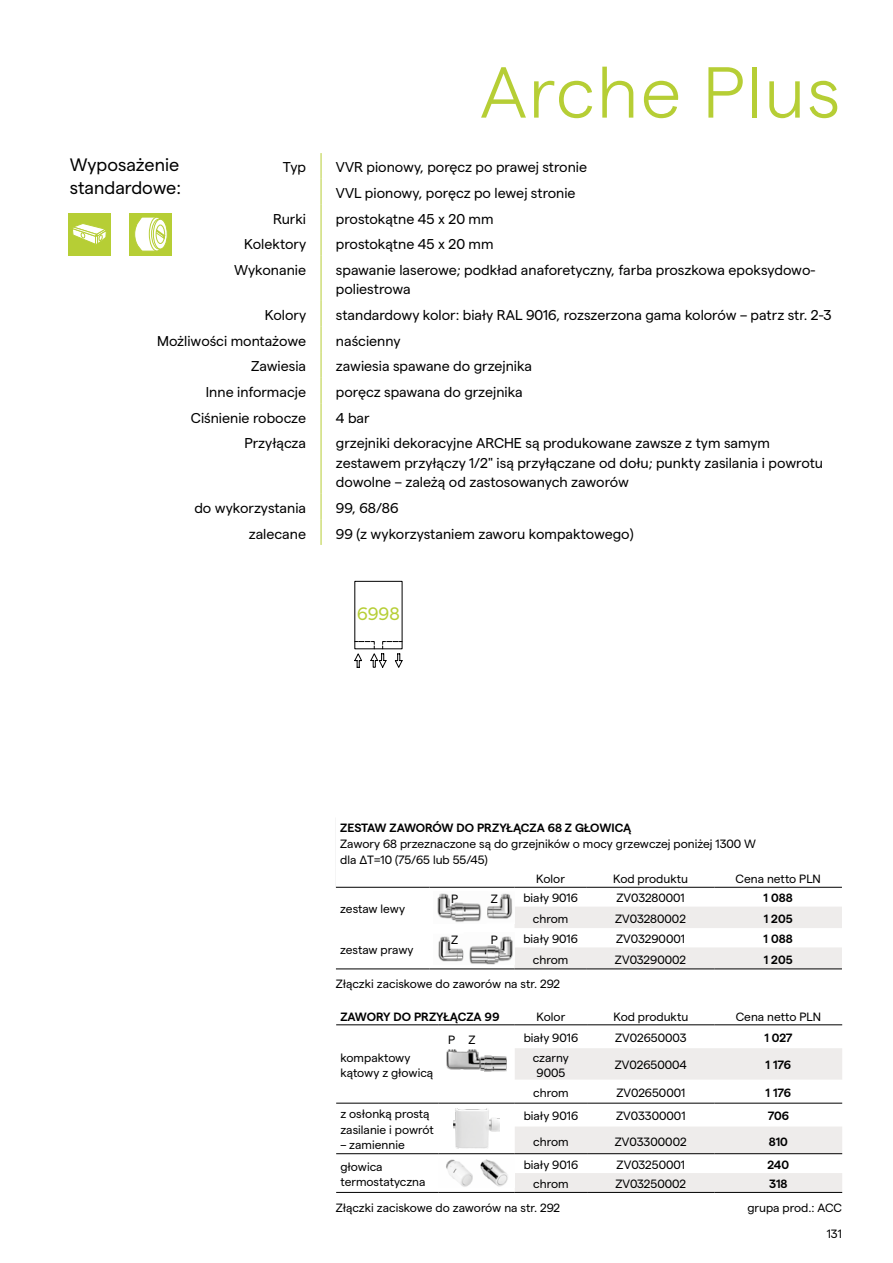
<style>
.page{position:relative;width:893px;height:1263px;background:#fff}
.page>*{position:absolute;margin:0;border:0;box-sizing:border-box;transform-origin:0 0}
.t1{font:300 72px "Matter";letter-spacing:.03em;color:#b6ce35}
.t2{font:18px/23.4px "Matter";color:#000}
.t3{font:18px "Matter";color:#b6ce35}
.t4{font:14.25px/19.5px "Matter";color:#000}
.t5{font:12px/15.6px "Matter";color:#000}
.t6{font:600 12px "Matter";color:#000}
</style>
<div class="page">
<div style="left:130px;top:213px;width:42px;height:42px;background:#b6ce35"></div>
<div style="left:153px;top:219px;width:15px;height:30px;border:1px solid #b6ce35;border-radius:50%"></div>
<svg style="left:134px;top:217px;width:32px;height:34px"></svg>
<div style="left:156px;top:225px;width:9px;height:19px;border:1px solid #b6ce35;border-radius:50%"></div>
<svg style="left:515px;top:1048px;width:327px;height:144px"></svg>
<hr style="left:336px;top:1153px;width:102px;height:1px;background:#000">
<hr style="left:438px;top:1153px;width:77px;height:1px;background:#000">
<hr style="left:515px;top:1153px;width:72px;height:1px;background:#000">
<hr style="left:587px;top:1153px;width:128px;height:1px;background:#000">
<hr style="left:715px;top:1153px;width:127px;height:1px;background:#000">
<hr style="left:336px;top:1192px;width:102px;height:1px;background:#000">
<hr style="left:438px;top:1192px;width:77px;height:1px;background:#000">
<hr style="left:515px;top:1192px;width:72px;height:1px;background:#000">
<hr style="left:587px;top:1192px;width:128px;height:1px;background:#000">
<hr style="left:715px;top:1192px;width:127px;height:1px;background:#000">
<hr style="left:336px;top:1024px;width:102px;height:1px;background:#000">
<hr style="left:438px;top:1024px;width:77px;height:1px;background:#000">
<hr style="left:336px;top:1103px;width:102px;height:1px;background:#000">
<hr style="left:438px;top:1103px;width:77px;height:1px;background:#000">
<hr style="left:515px;top:1024px;width:72px;height:1px;background:#000">
<hr style="left:587px;top:1024px;width:128px;height:1px;background:#000">
<hr style="left:715px;top:1024px;width:127px;height:1px;background:#000">
<hr style="left:515px;top:1103px;width:72px;height:1px;background:#000">
<hr style="left:587px;top:1103px;width:128px;height:1px;background:#000">
<hr style="left:715px;top:1103px;width:127px;height:1px;background:#000">
<img style="left:447px;top:1050px;width:59px;height:21px">
<img style="left:454px;top:1109px;width:45px;height:39px">
<img style="left:446px;top:1159px;width:27px;height:28px">
<img style="left:480px;top:1159px;width:28px;height:28px">
<svg style="left:514px;top:907px;width:328px;height:62px"></svg>
<hr style="left:336px;top:887px;width:93px;height:1px;background:#000">
<hr style="left:429px;top:887px;width:85px;height:1px;background:#000">
<hr style="left:514px;top:887px;width:73px;height:1px;background:#000">
<hr style="left:587px;top:887px;width:127px;height:1px;background:#000">
<hr style="left:714px;top:887px;width:128px;height:1px;background:#000">
<hr style="left:336px;top:969px;width:93px;height:1px;background:#000">
<hr style="left:429px;top:969px;width:85px;height:1px;background:#000">
<hr style="left:514px;top:969px;width:73px;height:1px;background:#000">
<hr style="left:587px;top:969px;width:127px;height:1px;background:#000">
<hr style="left:714px;top:969px;width:128px;height:1px;background:#000">
<img style="left:437px;top:893px;width:76px;height:29px">
<img style="left:438px;top:936px;width:75px;height:29px">
<div style="left:68px;top:213px;width:43px;height:42px;background:#b6ce35"></div>
<svg style="left:72px;top:224px;width:35px;height:20px"></svg>
<svg style="left:321px;top:153px;width:1px;height:103px"></svg>
<hr style="left:321px;top:256px;width:1px;height:45px;background:#b6ce35">
<hr style="left:321px;top:429px;width:1px;height:65px;background:#b6ce35">
<svg style="left:321px;top:494px;width:1px;height:51px"></svg>
<svg style="left:321px;top:301px;width:1px;height:128px"></svg>
<svg style="left:354px;top:641px;width:49px;height:27px"></svg>
<h1 class="t1" style="left:480px;top:40px;width:362px">Arche Plus</h1>
<p class="t2" style="left:70px;top:151px;width:113px">Wyposażenie standardowe:</p>
<p class="t4" style="left:283px;top:156px;width:25px">Typ</p>
<p class="t4" style="left:336px;top:153px;width:253px;line-height:25.7px">VVR pionowy, poręcz po prawej stronie<br>VVL pionowy, poręcz po lewej stronie</p>
<p class="t4" style="left:273px;top:208px;width:35px">Rurki</p>
<p class="t4" style="left:336px;top:208px;width:159px">prostokątne 45 x 20 mm</p>
<p class="t4" style="left:244px;top:233px;width:63px">Kolektory</p>
<p class="t4" style="left:336px;top:233px;width:159px">prostokątne 45 x 20 mm</p>
<p class="t4" style="left:234px;top:259px;width:74px">Wykonanie</p>
<p class="t4" style="left:336px;top:259px;width:481px">spawanie laserowe; podkład anaforetyczny, farba proszkowa epoksydowo&shy;poliestrowa</p>
<p class="t4" style="left:265px;top:304px;width:43px">Kolory</p>
<p class="t4" style="left:336px;top:304px;width:497px">standardowy kolor: biały RAL 9016, rozszerzona gama kolorów – patrz str. 2-3</p>
<p class="t4" style="left:157px;top:330px;width:150px">Możliwości montażowe</p>
<p class="t4" style="left:336px;top:330px;width:66px">naścienny</p>
<p class="t4" style="left:251px;top:355px;width:57px">Zawiesia</p>
<p class="t4" style="left:336px;top:355px;width:198px">zawiesia spawane do grzejnika</p>
<p class="t4" style="left:206px;top:381px;width:102px">Inne informacje</p>
<p class="t4" style="left:336px;top:381px;width:188px">poręcz spawana do grzejnika</p>
<p class="t4" style="left:191px;top:407px;width:117px">Ciśnienie robocze</p>
<p class="t4" style="left:336px;top:407px;width:35px">4 bar</p>
<p class="t4" style="left:244px;top:432px;width:63px">Przyłącza</p>
<p class="t4" style="left:336px;top:432px;width:489px">grzejniki dekoracyjne ARCHE są produkowane zawsze z tym samym zestawem przyłączy 1/2" isą przyłączane od dołu; punkty zasilania i powrotu dowolne – zależą od zastosowanych zaworów</p>
<p class="t4" style="left:194px;top:497px;width:113px">do wykorzystania</p>
<p class="t4" style="left:336px;top:497px;width:64px">99, 68/86</p>
<p class="t4" style="left:249px;top:523px;width:59px">zalecane</p>
<p class="t4" style="left:336px;top:523px;width:299px">99 (z wykorzystaniem zaworu kompaktowego)</p>
<p class="t3" style="left:357px;top:600px;width:44px">6998</p>
<p class="t6" style="left:340px;top:819px;width:293px">ZESTAW ZAWORÓW DO PRZYŁĄCZA 68 Z GŁOWICĄ</p>
<p class="t5" style="left:340px;top:835px;width:417px">Zawory 68 przeznaczone są do grzejników o mocy grzewczej poniżej 1300 W dla ΔT=10 (75/65 lub 55/45)</p>
<p class="t5" style="left:536px;top:870px;width:30px">Kolor</p>
<p class="t5" style="left:613px;top:870px;width:76px">Kod produktu</p>
<p class="t5" style="left:735px;top:870px;width:87px">Cena netto PLN</p>
<p class="t5" style="left:340px;top:900px;width:66px">zestaw lewy</p>
<p class="t5" style="left:451px;top:890px;width:9px">P</p>
<p class="t5" style="left:491px;top:890px;width:9px">Z</p>
<p class="t5" style="left:523px;top:889px;width:56px">biały 9016</p>
<p class="t5" style="left:616px;top:889px;width:70px">ZV03280001</p>
<p class="t6" style="left:764px;top:889px;width:31px">1 088</p>
<p class="t5" style="left:533px;top:910px;width:37px">chrom</p>
<p class="t5" style="left:615px;top:910px;width:72px">ZV03280002</p>
<p class="t6" style="left:764px;top:910px;width:30px">1 205</p>
<p class="t5" style="left:451px;top:931px;width:9px">Z</p>
<p class="t5" style="left:491px;top:931px;width:9px">P</p>
<p class="t5" style="left:523px;top:930px;width:56px">biały 9016</p>
<p class="t5" style="left:616px;top:930px;width:70px">ZV03290001</p>
<p class="t6" style="left:764px;top:930px;width:31px">1 088</p>
<p class="t5" style="left:533px;top:950px;width:37px">chrom</p>
<p class="t5" style="left:615px;top:950px;width:73px">ZV03290002</p>
<p class="t6" style="left:764px;top:950px;width:30px">1 205</p>
<p class="t5" style="left:336px;top:975px;width:226px">Złączki zaciskowe do zaworów na str. 292</p>
<p class="t5" style="left:340px;top:941px;width:75px">zestaw prawy</p>
<p class="t6" style="left:340px;top:1007px;width:161px">ZAWORY DO PRZYŁĄCZA 99</p>
<p class="t5" style="left:537px;top:1007px;width:30px">Kolor</p>
<p class="t5" style="left:613px;top:1007px;width:76px">Kod produktu</p>
<p class="t5" style="left:736px;top:1007px;width:87px">Cena netto PLN</p>
<p class="t5" style="left:340px;top:1048px;width:94px">kompaktowy kątowy z głowicą</p>
<p class="t5" style="left:524px;top:1029px;width:56px">biały 9016</p>
<p class="t5" style="left:615px;top:1029px;width:73px">ZV02650003</p>
<p class="t6" style="left:764px;top:1029px;width:30px">1 027</p>
<p class="t5" style="left:533px;top:1048px;width:37px">czarny<br>9005</p>
<p class="t5" style="left:615px;top:1056px;width:74px">ZV02650004</p>
<p class="t6" style="left:766px;top:1056px;width:27px">1 176</p>
<p class="t5" style="left:533px;top:1084px;width:37px">chrom</p>
<p class="t5" style="left:616px;top:1084px;width:70px">ZV02650001</p>
<p class="t6" style="left:766px;top:1084px;width:27px">1 176</p>
<p class="t5" style="left:448px;top:1031px;width:29px">P Z</p>
<p class="t5" style="left:340px;top:1105px;width:95px">z osłonką prostą zasilanie i powrót</p>
<p class="t5" style="left:340px;top:1136px;width:66px">– zamiennie</p>
<p class="t5" style="left:524px;top:1107px;width:56px">biały 9016</p>
<p class="t5" style="left:616px;top:1107px;width:71px">ZV03300001</p>
<p class="t6" style="left:768px;top:1107px;width:23px">706</p>
<p class="t5" style="left:533px;top:1132px;width:37px">chrom</p>
<p class="t5" style="left:615px;top:1132px;width:73px">ZV03300002</p>
<p class="t6" style="left:769px;top:1132px;width:20px">810</p>
<p class="t5" style="left:340px;top:1158px;width:87px">głowica termostatyczna</p>
<p class="t5" style="left:524px;top:1156px;width:56px">biały 9016</p>
<p class="t5" style="left:617px;top:1156px;width:70px">ZV03250001</p>
<p class="t6" style="left:768px;top:1156px;width:23px">240</p>
<p class="t5" style="left:533px;top:1175px;width:37px">chrom</p>
<p class="t5" style="left:615px;top:1175px;width:73px">ZV03250002</p>
<p class="t6" style="left:769px;top:1175px;width:20px">318</p>
<p class="t5" style="left:336px;top:1199px;width:226px">Złączki zaciskowe do zaworów na str. 292</p>
<p class="t5" style="left:747px;top:1199px;width:96px">grupa prod.: ACC</p>
<p class="t5" style="left:827px;top:1225px;width:17px">131</p>
</div>
